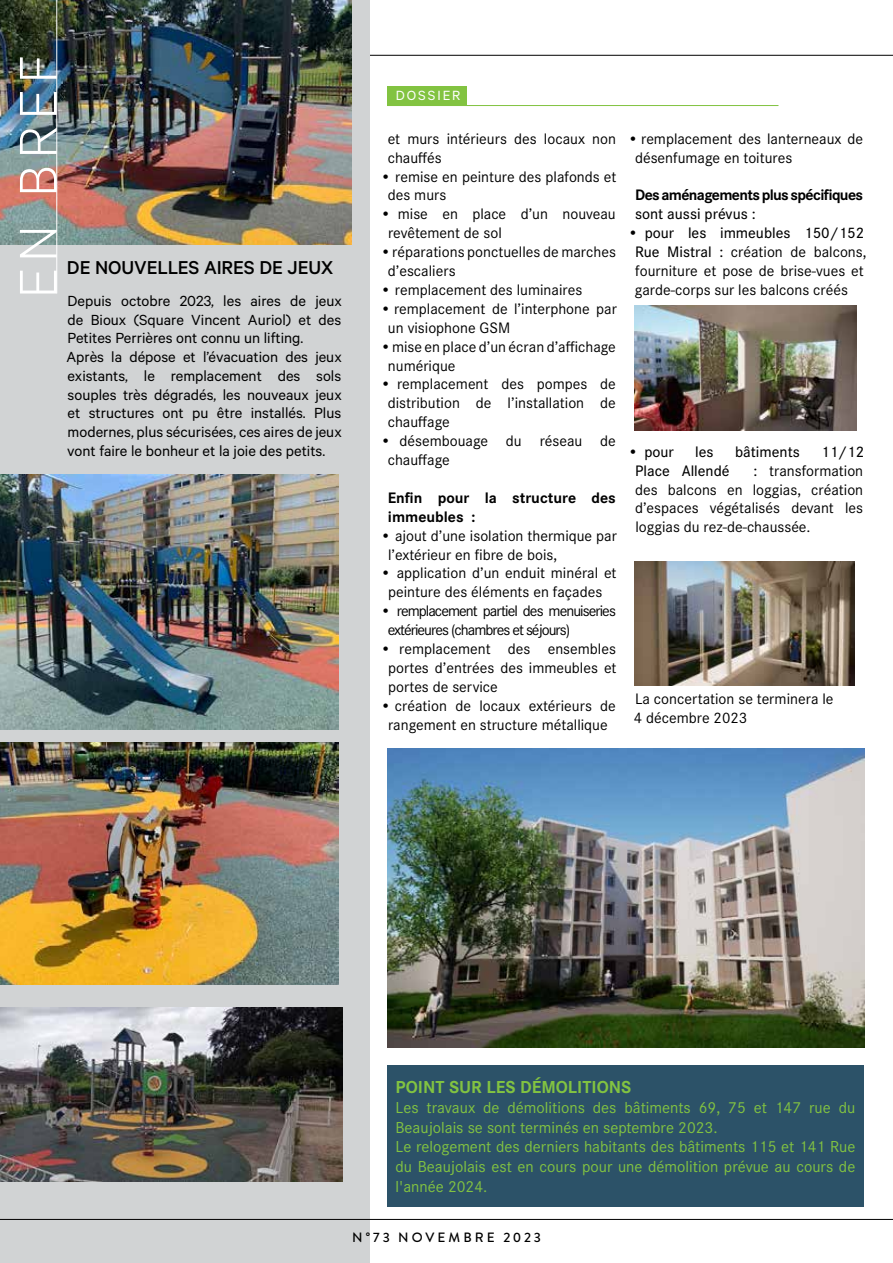
<style>
.page{position:relative;width:893px;height:1263px;background:#fff}
.page>*{position:absolute;margin:0;border:0;box-sizing:border-box;transform-origin:0 0}
.t1{font:300 60px "Calibre";letter-spacing:.095em;color:#fff}
.t2{font:500 21px "Calibre";letter-spacing:-.005em;color:#000}
.t3{font:700 18px "Corporate S";color:#82c341}
.t4{font:16.5px/18.8px "Calibre";color:#000}
.t5{font:16.5px/19.8px "Corporate S";color:#82c341}
.t6{font:15.75px/18.9px "Corporate S";color:#000}
.t7{font:15.75px/18.9px "Corporate S";letter-spacing:-.06em;color:#000}
.t8{font:500 15.75px "Corporate S";color:#000}
.t9{font:700 15.75px/18.9px "Corporate S";color:#000}
.t10{font:700 15.75px "Corporate S";letter-spacing:-.025em;color:#000}
.t11{font:15px "Calibre";letter-spacing:.13em;color:#fff}
.t12{font:500 13.5px "Brandon Grotesque";letter-spacing:.225em;color:#000}
.s1{font-weight:500}
</style>
<div class="page">
<div style="left:0;top:142px;width:369px;height:1121px;background:#d1d3d4"></div>
<hr style="left:0;top:1219px;width:893px;height:1px;background:#000">
<hr style="left:0;top:55px;width:893px;height:1px;background:#000">
<div style="left:0;top:0;width:369px;height:154px;background:#d1d3d4"></div>
<div style="left:387px;top:86px;width:80px;height:20px;background:#82c341"></div>
<hr style="left:387px;top:105px;width:391px;height:1px;background:#82c341">
<img style="left:0;top:0;width:352px;height:244px">
<hr style="left:56px;top:0;width:1px;height:293px;background:#fff">
<img style="left:635px;top:306px;width:221px;height:124px">
<img style="left:635px;top:562px;width:219px;height:123px">
<img style="left:387px;top:748px;width:477px;height:300px">
<div style="left:387px;top:1066px;width:477px;height:141px;background:#2c5268"></div>
<img style="left:0;top:1008px;width:342px;height:174px">
<img style="left:0;top:742px;width:339px;height:242px">
<img style="left:0;top:475px;width:339px;height:255px">
<h1 class="t1" style="left:3px;top:298px;width:245px;rotate:-90deg">EN BREF</h1>
<h2 class="t2" style="left:67px;top:255px;width:268px">DE NOUVELLES AIRES DE JEUX</h2>
<p class="t4" style="left:66px;top:291px;width:277px">Depuis octobre 2023, les aires de jeux de Bioux (Square Vincent Auriol) et des Petites Perrières ont connu un lifting.<br>Après la dépose et l’évacuation des jeux existants, le remplacement des sols souples très dégradés, les nouveaux jeux et structures ont pu être installés. Plus modernes, plus sécurisées, ces aires de jeux vont faire le bonheur et la joie des petits.</p>
<p class="t11" style="left:396px;top:87px;width:66px">DOSSIER</p>
<p class="t6" style="left:388px;top:128px;width:230px">et murs intérieurs des locaux non chauffés</p>
<p class="t6" style="left:388px;top:166px;width:230px;text-indent:-7px">• remise en peinture des plafonds et des murs</p>
<p class="t6" style="left:388px;top:204px;width:229px;text-indent:-8px">• mise en place d’un nouveau revêtement de sol</p>
<p class="t6" style="left:388px;top:242px;width:230px;text-indent:-7px">•réparations ponctuelles de marches d’escaliers</p>
<p class="t6" style="left:380px;top:280px;width:203px">• remplacement des luminaires</p>
<p class="t6" style="left:388px;top:299px;width:230px;text-indent:-7px">• remplacement de l’interphone par un visiophone GSM</p>
<p class="t6" style="left:388px;top:336px;width:229px;text-indent:-7px">•mise en place d’un écran d’affichage numérique</p>
<p class="t6" style="left:388px;top:374px;width:230px;text-align:justify;text-indent:-7px">• remplacement des pompes de distribution de l’installation de chauffage</p>
<p class="t6" style="left:388px;top:431px;width:230px;text-indent:-7px">• désembouage du réseau de chauffage</p>
<p class="t9" style="left:388px;top:488px;width:230px">Enfin pour la structure des immeubles :</p>
<p class="t6" style="left:388px;top:525px;width:230px;text-indent:-8px">• ajout d’une isolation thermique par l’extérieur en fibre de bois,</p>
<p class="t6" style="left:380px;top:563px;width:237px;text-align:center">• application d’un enduit minéral et peinture des éléments en façades</p>
<p class="t7" style="left:388px;top:601px;width:230px;text-indent:-7px">• remplacement partiel des menuiseries extérieures (chambres et séjours)</p>
<p class="t6" style="left:388px;top:639px;width:230px;text-align:justify;text-indent:-8px">• remplacement des ensembles portes d’entrées des immeubles et portes de service</p>
<p class="t6" style="left:380px;top:695px;width:237px;text-align:center">• création de locaux extérieurs de rangement en structure métallique</p>
<p class="t6" style="left:635px;top:128px;width:230px;text-indent:-7px">• remplacement des lanterneaux de désenfumage en toitures</p>
<p class="t10" style="left:635px;top:184px;width:230px">Des aménagements plus spécifiques</p>
<p class="t8" style="left:635px;top:204px;width:122px">sont aussi prévus :</p>
<p class="t6" style="left:635px;top:223px;width:233px;text-indent:-7px"><span class="s1">• pour les immeubles 150/152<br>Rue Mistral :</span> création de balcons, fourniture et pose de brise-vues et garde-corps sur les balcons créés</p>
<p class="t8" style="left:628px;top:441px;width:48px">• pour</p>
<p class="t8" style="left:695px;top:441px;width:20px">les</p>
<p class="t8" style="left:735px;top:441px;width:66px">bâtiments</p>
<p class="t8" style="left:821px;top:441px;width:44px">11/12</p>
<p class="t8" style="left:635px;top:460px;width:96px">Place Allendé</p>
<p class="t6" style="left:635px;top:460px;width:230px;text-align:justify;text-indent:118px"><span class="s1">:</span> transformation des balcons en loggias, création d’espaces végétalisés devant les loggias du rez-de-chaussée.</p>
<p class="t6" style="left:634px;top:689px;width:201px">La concertation se terminera le<br>4 décembre 2023</p>
<p class="t3" style="left:396px;top:1074px;width:237px">POINT SUR LES DÉMOLITIONS</p>
<p class="t5" style="left:396px;top:1097px;width:461px">Les travaux de démolitions des bâtiments 69, 75 et 147 rue du Beaujolais se sont terminés en septembre 2023.<br>Le relogement des derniers habitants des bâtiments 115 et 141 Rue du Beaujolais est en cours pour une démolition prévue au cours de l'année 2024.</p>
<p class="t12" style="left:352px;top:1228px;width:190px">N°73 NOVEMBRE 2023</p>
</div>
